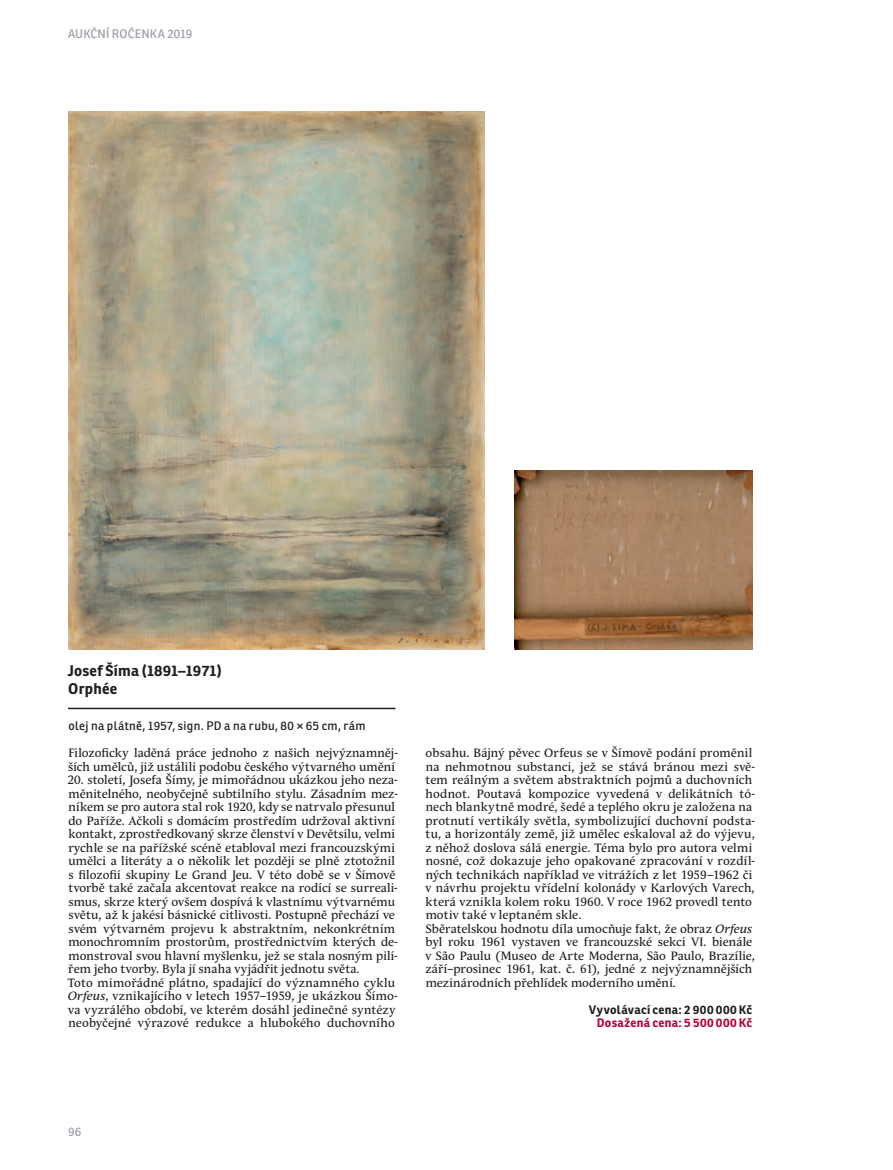
<style>
.page{position:relative;width:893px;height:1170px;background:#fff}
.page>*{position:absolute;margin:0;border:0;box-sizing:border-box;transform-origin:0 0}
.t1{font:700 15px/18px "Ronnia";letter-spacing:.015em;color:#231f20}
.t2{font:12px/13.5px "Andulka Text Pro";letter-spacing:.01em;color:#231f20}
.t3{font:12px "Ronnia";letter-spacing:.025em;color:#231f20}
.t4{font:700 12px "Ronnia";letter-spacing:.03em;color:#231f20}
.t5{font:700 12px "Ronnia";letter-spacing:.03em;color:#b30437}
.t6{font:12px "Ronnia";letter-spacing:.015em;color:#9d9ea7}
.s1{font-style:italic}
</style>
<div class="page">
<hr style="left:68px;top:707px;width:327px;height:2px;background:#231f20">
<img style="left:68px;top:111px;width:417px;height:538px">
<img style="left:514px;top:471px;width:239px;height:178px">
<p class="t6" style="left:68px;top:30px;width:126px">AUKČNÍ ROČENKA 2019</p>
<p class="t1" style="left:67px;top:663px;width:156px">Josef Šíma (1891–1971)<br>Orphée</p>
<p class="t3" style="left:68px;top:721px;width:299px">olej na plátně, 1957, sign. PD a na rubu, 80 × 65 cm, rám</p>
<p class="t2" style="left:68px;top:747px;width:331px">Filozoficky laděná práce jednoho z našich nejvýznamněj&shy;ších umělců, již ustálili podobu českého výtvarného umění</p>
<p class="t2" style="left:68px;top:774px;width:332px">20. století, Josefa Šímy, je mimořádnou ukázkou jeho neza&shy;měnitelného, neobyčejně subtilního stylu. Zásadním mez&shy;níkem se pro autora stal rok 1920, kdy se natrvalo přesunul do Paříže. Ačkoli s domácím prostředím udržoval aktivní kontakt, zprostředkovaný skrze členství v Devětsilu, velmi rychle se na pařížské scéně etabloval mezi francouzskými umělci a literáty a o několik let později se plně ztotožnil s filozofií skupiny Le Grand Jeu. V této době se v Šímově tvorbě také začala akcentovat reakce na rodící se surreali&shy;smus, skrze který ovšem dospívá k vlastnímu výtvarnému světu, až k jakési básnické citlivosti. Postupně přechází ve svém výtvarném projevu k abstraktním, nekonkrétním monochromním prostorům, prostřednictvím kterých de&shy;monstroval svou hlavní myšlenku, jež se stala nosným pilí&shy;řem jeho tvorby. Byla jí snaha vyjádřit jednotu světa.<br>Toto mimořádné plátno, spadající do významného cyklu <span class="s1">Orfeus</span>, vznikajícího v letech 1957–1959, je ukázkou Šímo&shy;va vyzrálého období, ve kterém dosáhl jedinečné syntézy neobyčejné výrazové redukce a hlubokého duchovního</p>
<p class="t2" style="left:425px;top:747px;width:331px">obsahu. Bájný pěvec Orfeus se v Šímově podání proměnil na nehmotnou substanci, jež se stává bránou mezi svě&shy;tem reálným a světem abstraktních pojmů a duchovních hodnot. Poutavá kompozice vyvedená v delikátních tó&shy;nech blankytně modré, šedé a teplého okru je založena na protnutí vertikály světla, symbolizující duchovní podsta&shy;tu, a horizontály země, již umělec eskaloval až do výjevu, z něhož doslova sálá energie. Téma bylo pro autora velmi nosné, což dokazuje jeho opakované zpracování v rozdíl&shy;ných technikách například ve vitrážích z let 1959–1962 či v návrhu projektu vřídelní kolonády v Karlových Varech, která vznikla kolem roku 1960. V roce 1962 provedl tento motiv také v leptaném skle.<br>Sběratelskou hodnotu díla umocňuje fakt, že obraz <span class="s1">Orfeus </span>byl roku 1961 vystaven ve francouzské sekci VI. bienále v São Paulu (Museo de Arte Moderna, São Paulo, Brazílie, září–prosinec 1961, kat. č. 61), jedné z nejvýznamnějších mezinárodních přehlídek moderního umění.</p>
<p class="t4" style="left:589px;top:1005px;width:165px">Vyvolávací cena: 2 900 000 Kč</p>
<p class="t5" style="left:597px;top:1018px;width:157px">Dosažená cena: 5 500 000 Kč</p>
<p class="t6" style="left:68px;top:1127px;width:15px">96</p>
</div>
